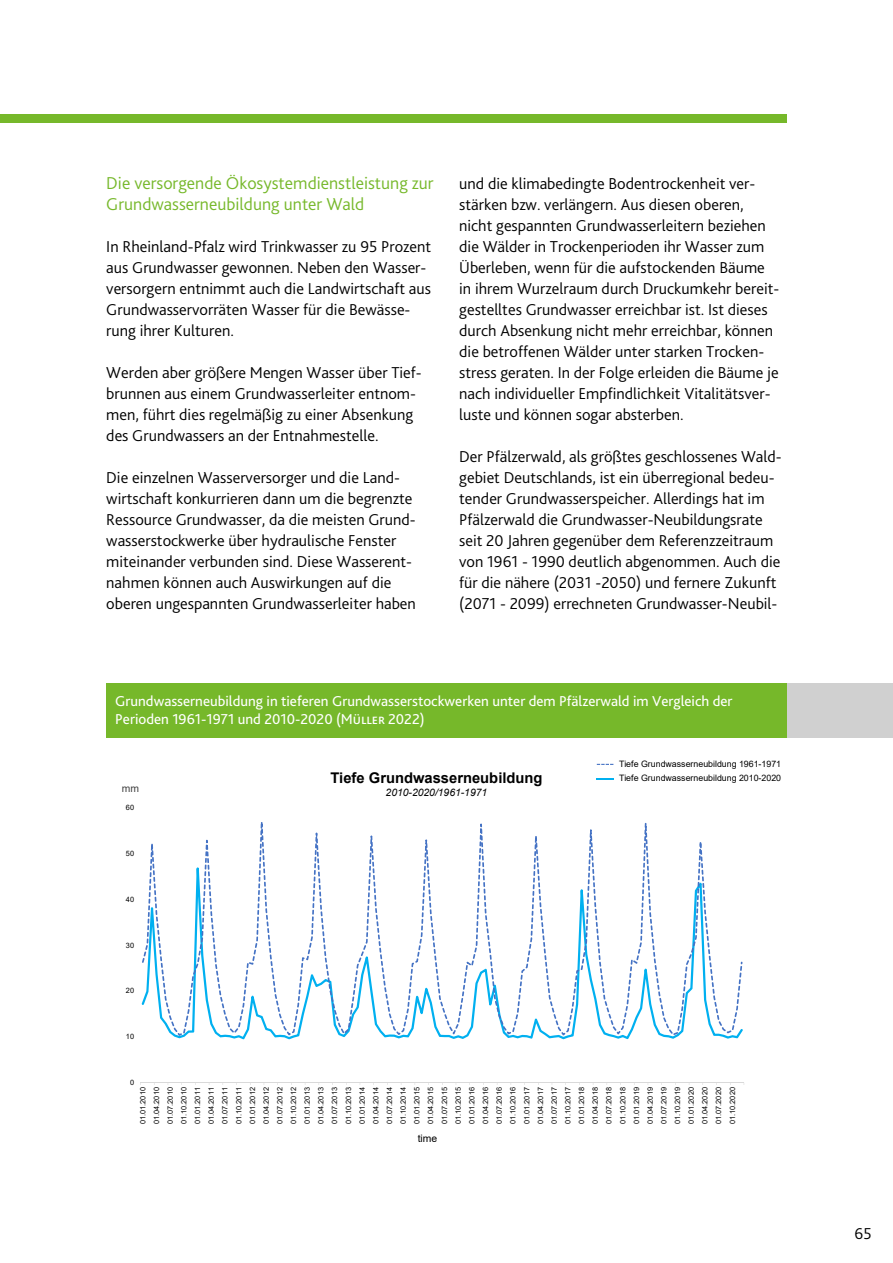
<style>
.page{position:relative;width:893px;height:1263px;background:#fff}
.page>*{position:absolute;margin:0;border:0;box-sizing:border-box;transform-origin:0 0}
.t1{font:300 18px/21px "Bliss 2";color:#76b82a}
.t2{font:300 16.5px/21px "Bliss 2";color:#000}
.t3{font:15px/18px "Bliss 2";color:#fff}
.t4{font:700 14.7px "Arial";color:#000}
.t5{font:italic 10.35px "Arial";color:#000}
.t6{font:10.35px "Arial";color:#000}
.t7{font:10.35px "Arial";color:#404040}
.t8{font:8.85px/14.4px "Arial";color:#000}
.t9{font:7.35px/13.6px "Arial";color:#000;text-align:justify}
</style>
<div class="page">
<div style="left:0;top:114px;width:787px;height:9px;background:#76b82a"></div>
<div style="left:732px;top:683px;width:161px;height:55px;background:#d0d0d0"></div>
<div style="left:107px;top:683px;width:680px;height:55px;background:#76b82a"></div>
<hr style="left:141px;top:1082px;width:603px;height:1px;background:#d9d9d9">
<svg style="left:142px;top:822px;width:600px;height:214px"></svg>
<svg style="left:597px;top:764px;width:16px;height:1px"></svg>
<svg style="left:597px;top:779px;width:17px;height:1px"></svg>
<p class="t1" style="left:106px;top:172px;width:329px">Die versorgende Ökosystemdienstleistung zur<br>Grundwasserneubildung unter Wald</p>
<p class="t2" style="left:106px;top:236px;width:326px">In Rheinland-Pfalz wird Trinkwasser zu 95 Prozent aus Grundwasser gewonnen. Neben den Wasser&shy;versorgern entnimmt auch die Landwirtschaft aus Grundwasservorräten Wasser für die Bewässe&shy;rung ihrer Kulturen.</p>
<p class="t2" style="left:106px;top:362px;width:317px">Werden aber größere Mengen Wasser über Tief&shy;brunnen aus einem Grundwasserleiter entnom&shy;men, führt dies regelmäßig zu einer Absenkung des Grundwassers an der Entnahmestelle.</p>
<p class="t2" style="left:106px;top:467px;width:311px">Die einzelnen Wasserversorger und die Land&shy;wirtschaft konkurrieren dann um die begrenzte Ressource Grundwasser, da die meisten Grund&shy;wasserstockwerke über hydraulische Fenster miteinander verbunden sind. Diese Wasserent&shy;nahmen können auch Auswirkungen auf die oberen ungespannten Grundwasserleiter haben</p>
<p class="t2" style="left:459px;top:173px;width:322px">und die klimabedingte Bodentrockenheit ver&shy;stärken bzw. verlängern. Aus diesen oberen, nicht gespannten Grundwasserleitern beziehen die Wälder in Trockenperioden ihr Wasser zum Überleben, wenn für die aufstockenden Bäume in ihrem Wurzelraum durch Druckumkehr bereit&shy;gestelltes Grundwasser erreichbar ist. Ist dieses durch Absenkung nicht mehr erreichbar, können die betroffenen Wälder unter starken Trocken&shy;stress geraten. In der Folge erleiden die Bäume je nach individueller Empfindlichkeit Vitalitätsver&shy;luste und können sogar absterben.</p>
<p class="t2" style="left:459px;top:446px;width:324px">Der Pfälzerwald, als größtes geschlossenes Wald&shy;gebiet Deutschlands, ist ein überregional bedeu&shy;tender Grundwasserspeicher. Allerdings hat im Pfälzerwald die Grundwasser-Neubildungsrate seit 20 Jahren gegenüber dem Referenzzeitraum von 1961 - 1990 deutlich abgenommen. Auch die für die nähere (2031 -2050) und fernere Zukunft (2071 - 2099) errechneten Grundwasser-Neubil-</p>
<p class="t3" style="left:115px;top:692px;width:619px">Grundwasserneubildung in tieferen Grundwasserstockwerken unter dem Pfälzerwald im Vergleich der<br>Perioden 1961-1971 und 2010-2020 (Müller 2022)</p>
<p class="t7" style="left:122px;top:781px;width:19px">mm</p>
<p class="t9" style="left:126px;top:800px;width:10px">60</p>
<p class="t9" style="left:126px;top:846px;width:10px">50</p>
<p class="t9" style="left:126px;top:892px;width:10px">40</p>
<p class="t9" style="left:126px;top:938px;width:10px">30</p>
<p class="t9" style="left:126px;top:984px;width:10px">20</p>
<p class="t9" style="left:126px;top:1030px;width:10px">10</p>
<p class="t9" style="left:130px;top:1075px;width:6px">0</p>
<p class="t4" style="left:331px;top:768px;width:213px">Tiefe Grundwasserneubildung</p>
<p class="t5" style="left:386px;top:786px;width:103px">2010-2020/1961-1971</p>
<p class="t8" style="left:619px;top:756px;width:163px">Tiefe Grundwasserneubildung 1961-1971<br>Tiefe Grundwasserneubildung 2010-2020</p>
<p class="t9" style="left:136px;top:1124px;width:38px;rotate:-90deg">01.01.2010<br>01.04.2010<br>01.07.2010<br>01.10.2010<br>01.01.2011<br>01.04.2011<br>01.07.2011<br>01.10.2011<br>01.01.2012<br>01.04.2012<br>01.07.2012<br>01.10.2012<br>01.01.2013<br>01.04.2013<br>01.07.2013<br>01.10.2013<br>01.01.2014<br>01.04.2014<br>01.07.2014<br>01.10.2014<br>01.01.2015<br>01.04.2015<br>01.07.2015<br>01.10.2015<br>01.01.2016<br>01.04.2016<br>01.07.2016<br>01.10.2016<br>01.01.2017<br>01.04.2017<br>01.07.2017<br>01.10.2017<br>01.01.2018<br>01.04.2018<br>01.07.2018<br>01.10.2018<br>01.01.2019<br>01.04.2019<br>01.07.2019<br>01.10.2019<br>01.01.2020<br>01.04.2020<br>01.07.2020<br>01.10.2020</p>
<p class="t6" style="left:418px;top:1131px;width:21px">time</p>
<p class="t2" style="left:854px;top:1223px;width:19px">65</p>
</div>
